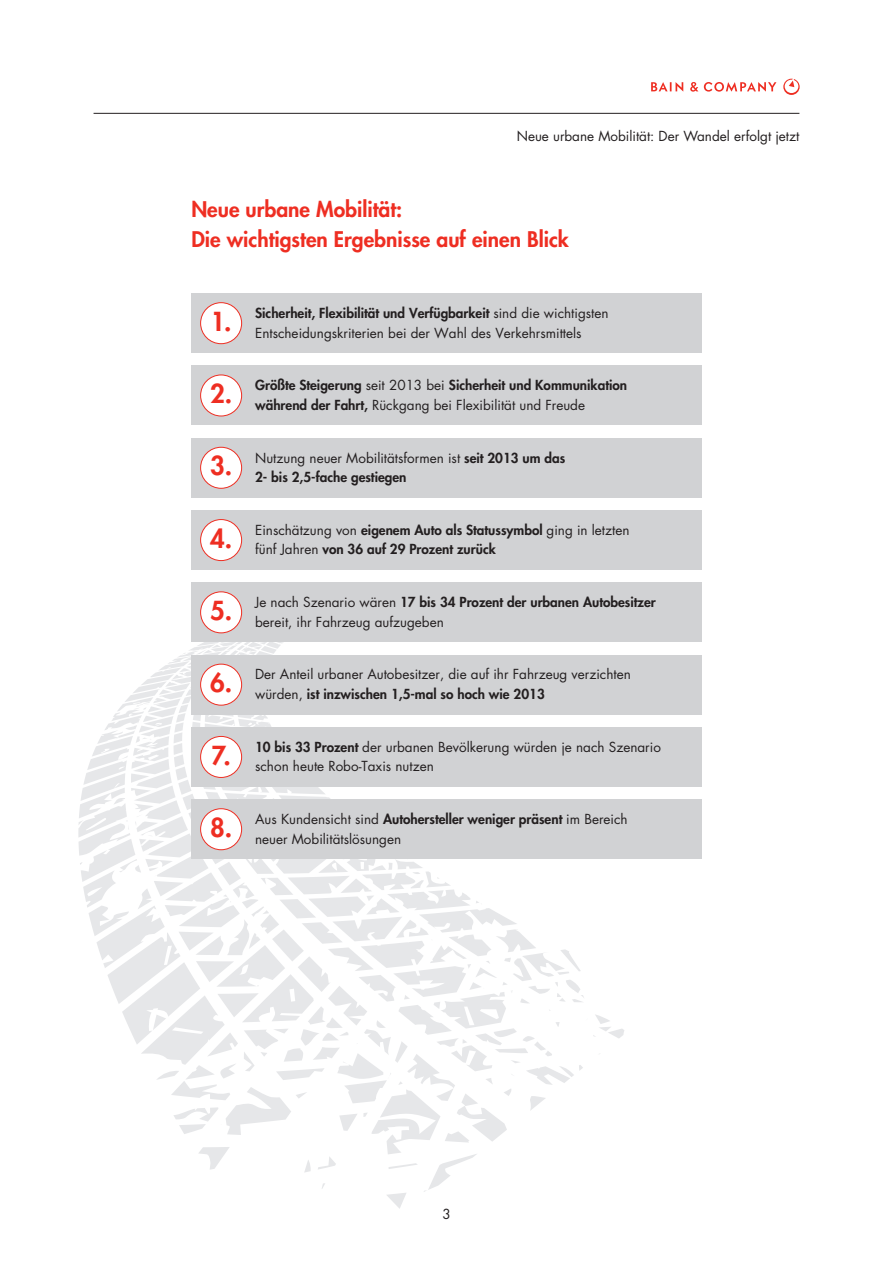
<style>
.page{position:relative;width:893px;height:1263px;background:#fff}
.page>*{position:absolute;margin:0;border:0;box-sizing:border-box;transform-origin:0 0}
.t1{font:800 25.5px "Futura";color:#ee2e22}
.t2{font:800 21px/30px "Futura";color:#ee2e22}
.t3{font:13.5px/19.5px "Futura";color:#231f20}
.t4{font:800 13.5px/19.5px "Futura";color:#231f20}
.s1{font-weight:800}
.s2{font-weight:400}
</style>
<div class="page">
<hr style="left:94px;top:113px;width:705px;height:1px;background:#231f20">
<svg style="left:651px;top:82px;width:32px;height:10px"></svg>
<svg style="left:690px;top:82px;width:8px;height:10px"></svg>
<svg style="left:704px;top:82px;width:72px;height:10px"></svg>
<svg style="left:783px;top:79px;width:17px;height:16px"></svg>
<svg style="left:78px;top:642px;width:546px;height:567px"></svg>
<div style="left:191px;top:293px;width:511px;height:60px;background:#d1d2d4"></div>
<div style="left:191px;top:366px;width:511px;height:59px;background:#d1d2d4"></div>
<div style="left:191px;top:438px;width:511px;height:59px;background:#d1d2d4"></div>
<div style="left:191px;top:510px;width:511px;height:60px;background:#d1d2d4"></div>
<div style="left:191px;top:583px;width:511px;height:59px;background:#d1d2d4"></div>
<div style="left:191px;top:655px;width:511px;height:59px;background:#d1d2d4"></div>
<div style="left:191px;top:727px;width:511px;height:60px;background:#d1d2d4"></div>
<div style="left:191px;top:799px;width:511px;height:60px;background:#d1d2d4"></div>
<div style="left:201px;top:303px;width:41px;height:41px;background:#fff;border-radius:50%"></div>
<div style="left:200px;top:302px;width:42px;height:42px;border:1px solid #ee2e22;border-radius:50%"></div>
<div style="left:201px;top:375px;width:41px;height:41px;background:#fff;border-radius:50%"></div>
<div style="left:200px;top:375px;width:42px;height:41px;border:1px solid #ee2e22;border-radius:50%"></div>
<div style="left:201px;top:447px;width:41px;height:41px;background:#fff;border-radius:50%"></div>
<div style="left:200px;top:447px;width:42px;height:42px;border:1px solid #ee2e22;border-radius:50%"></div>
<div style="left:201px;top:519px;width:41px;height:42px;background:#fff;border-radius:50%"></div>
<div style="left:200px;top:519px;width:42px;height:42px;border:1px solid #ee2e22;border-radius:50%"></div>
<div style="left:201px;top:592px;width:41px;height:41px;background:#fff;border-radius:50%"></div>
<div style="left:200px;top:591px;width:42px;height:42px;border:1px solid #ee2e22;border-radius:50%"></div>
<div style="left:201px;top:664px;width:41px;height:41px;background:#fff;border-radius:50%"></div>
<div style="left:200px;top:664px;width:42px;height:41px;border:1px solid #ee2e22;border-radius:50%"></div>
<div style="left:201px;top:736px;width:41px;height:41px;background:#fff;border-radius:50%"></div>
<div style="left:200px;top:736px;width:42px;height:42px;border:1px solid #ee2e22;border-radius:50%"></div>
<div style="left:201px;top:809px;width:41px;height:41px;background:#fff;border-radius:50%"></div>
<div style="left:200px;top:808px;width:42px;height:42px;border:1px solid #ee2e22;border-radius:50%"></div>
<p class="t3" style="left:517px;top:126px;width:284px">Neue urbane Mobilität: Der Wandel erfolgt jetzt</p>
<h2 class="t2" style="left:191px;top:193px;width:379px">Neue urbane Mobilität:<br>Die wichtigsten Ergebnisse auf einen Blick</h2>
<h1 class="t1" style="left:211px;top:304px;width:23px">1.</h1>
<h1 class="t1" style="left:210px;top:377px;width:24px">2.</h1>
<h1 class="t1" style="left:210px;top:449px;width:24px">3.</h1>
<h1 class="t1" style="left:210px;top:521px;width:24px">4.</h1>
<h1 class="t1" style="left:210px;top:594px;width:24px">5.</h1>
<h1 class="t1" style="left:210px;top:666px;width:24px">6.</h1>
<h1 class="t1" style="left:211px;top:738px;width:21px">7.</h1>
<h1 class="t1" style="left:210px;top:810px;width:24px">8.</h1>
<p class="t3" style="left:255px;top:303px;width:355px"><span class="s1">Sicherheit, Flexibilität und Verfügbarkeit</span> sind die wichtigsten<br>Entscheidungskriterien bei der Wahl des Verkehrsmittels</p>
<p class="t4" style="left:255px;top:375px;width:373px">Größte Steigerung <span class="s2">seit 2013 bei</span> Sicherheit und Kommunikation während der Fahrt, <span class="s2">Rückgang bei Flexibilität und Freude</span></p>
<p class="t4" style="left:255px;top:448px;width:312px"><span class="s2">Nutzung neuer Mobilitätsformen ist</span> seit 2013 um das<br>2- bis 2,5-fache gestiegen</p>
<p class="t4" style="left:255px;top:520px;width:376px"><span class="s2">Einschätzung von</span> eigenem Auto als Statussymbol <span class="s2">ging in letzten fünf Jahren</span> von 36 auf 29 Prozent zurück</p>
<p class="t3" style="left:255px;top:593px;width:402px">Je nach Szenario wären <span class="s1">17 bis 34 Prozent der urbanen Autobesitzer </span>bereit, ihr Fahrzeug aufzugeben</p>
<p class="t3" style="left:255px;top:664px;width:377px">Der Anteil urbaner Autobesitzer, die auf ihr Fahrzeug verzichten würden, <span class="s1">ist inzwischen 1,5-mal so hoch wie 2013</span></p>
<p class="t3" style="left:255px;top:737px;width:407px"><span class="s1">10 bis 33 Prozent</span> der urbanen Bevölkerung würden je nach Szenario schon heute Robo-Taxis nutzen</p>
<p class="t3" style="left:255px;top:809px;width:374px">Aus Kundensicht sind <span class="s1">Autohersteller weniger präsent</span> im Bereich neuer Mobilitätslösungen</p>
<p class="t3" style="left:442px;top:1204px;width:10px">3</p>
</div>
